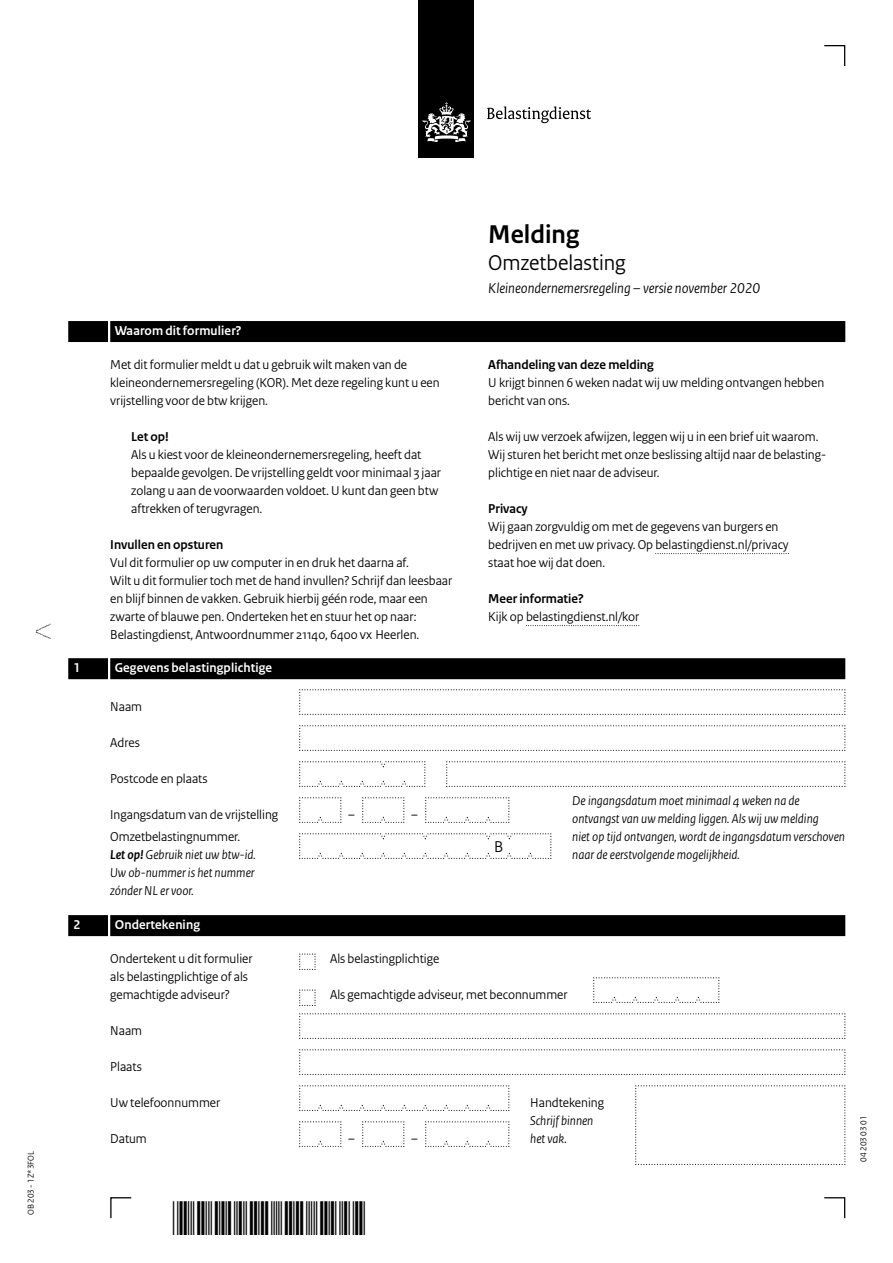
<style>
.page{position:relative;width:893px;height:1263px;background:#fff}
.page>*{position:absolute;margin:0;border:0;box-sizing:border-box;transform-origin:0 0}
.t1{font:45px "Symbol";color:#000;scale:.67 1}
.Documentnaam{font:700 27px "Rijksoverheid Sans Heading";color:#000}
.Belastingsoort{font:22.5px "Rijksoverheid Sans Heading";color:#000}
.Veld{font:16.5px "Rijksoverheid Sans Heading";color:#000}
.Onderwerp{font:italic 15px "Rijksoverheid Sans Heading";color:#000}
.Gebruiksaanwijzing{font:13.5px/18px "Rijksoverheid Sans Heading";color:#000}
.Vraag_geen_inspring{font:italic 13.5px/18px "Rijksoverheid Sans Heading";color:#000}
.Vraag{font:13.5px/18px "Rijksoverheid Sans Heading";color:#000}
.Vraag-2{font:italic 13.5px/18px "Rijksoverheid Sans Heading";color:#000}
.Vraag_geen_inspring-2{font:13.5px "Rijksoverheid Sans Heading";color:#000}
.Tussenkop{font:700 13.5px "Rijksoverheid Sans Heading";color:#000}
.KOP_B_Nummer{font:700 13.5px "Rijksoverheid Sans Heading";letter-spacing:.01em;color:#fff}
.KOP_D_Nummer{font:700 13.5px "Rijksoverheid Sans Heading";letter-spacing:.01em;color:#fff}
.Gebruiksaanwijzing-2{font:700 13.5px "Rijksoverheid Sans Heading";color:#000}
.t2{font:9px "Rijksoverheid Sans Heading";color:#000}
.s1{font-style:normal}
.s2{font-weight:700}
</style>
<div class="page">
<svg style="left:824px;top:1197px;width:22px;height:22px"></svg>
<svg style="left:110px;top:1197px;width:22px;height:22px"></svg>
<svg style="left:824px;top:45px;width:22px;height:21px"></svg>
<svg style="left:36px;top:624px;width:15px;height:15px"></svg>
<div style="left:110px;top:321px;width:735px;height:21px;background:#000"></div>
<div style="left:68px;top:321px;width:40px;height:21px;background:#000"></div>
<svg style="left:655px;top:553px;width:134px;height:1px"></svg>
<svg style="left:526px;top:625px;width:113px;height:1px"></svg>
<div style="left:110px;top:658px;width:735px;height:21px;background:#000"></div>
<div style="left:68px;top:658px;width:40px;height:21px;background:#000"></div>
<div style="left:110px;top:915px;width:735px;height:21px;background:#000"></div>
<div style="left:68px;top:915px;width:40px;height:21px;background:#000"></div>
<svg style="left:299px;top:953px;width:17px;height:17px"></svg>
<svg style="left:299px;top:989px;width:17px;height:17px"></svg>
<svg style="left:299px;top:833px;width:253px;height:26px"></svg>
<svg style="left:299px;top:1085px;width:211px;height:26px"></svg>
<svg style="left:299px;top:1013px;width:547px;height:26px"></svg>
<svg style="left:299px;top:1049px;width:547px;height:26px"></svg>
<svg style="left:635px;top:1085px;width:211px;height:80px"></svg>
<svg style="left:299px;top:1121px;width:43px;height:26px"></svg>
<svg style="left:299px;top:797px;width:43px;height:26px"></svg>
<svg style="left:362px;top:1121px;width:43px;height:26px"></svg>
<svg style="left:362px;top:797px;width:43px;height:26px"></svg>
<svg style="left:425px;top:1121px;width:85px;height:26px"></svg>
<svg style="left:425px;top:797px;width:85px;height:26px"></svg>
<svg style="left:299px;top:725px;width:547px;height:26px"></svg>
<svg style="left:299px;top:689px;width:547px;height:26px"></svg>
<svg style="left:299px;top:761px;width:127px;height:26px"></svg>
<svg style="left:593px;top:977px;width:127px;height:26px"></svg>
<svg style="left:446px;top:761px;width:400px;height:26px"></svg>
<div style="left:419px;top:0;width:55px;height:158px;background:#000"></div>
<svg style="left:423px;top:102px;width:47px;height:40px"></svg>
<svg style="left:487px;top:106px;width:104px;height:17px"></svg>
<p class="t2" style="left:26px;top:1215px;width:66px;rotate:-90deg">OB 203 - 1Z*3FOL</p>
<h2 class="KOP_B_Nummer" style="left:115px;top:323px;width:128px">Waarom dit formulier?</h2>
<p class="Gebruiksaanwijzing" style="left:110px;top:356px;width:331px">Met dit formulier meldt u dat u gebruik wilt maken van de kleineondernemersregeling (KOR). Met deze regeling kunt u een vrijstelling voor de btw krijgen.</p>
<h3 class="Tussenkop" style="left:131px;top:429px;width:39px">Let op!</h3>
<p class="Gebruiksaanwijzing" style="left:131px;top:446px;width:311px">Als u kiest voor de kleineondernemersregeling, heeft dat bepaalde gevolgen. De vrijstelling geldt voor minimaal 3 jaar zolang u aan de voorwaarden voldoet. U kunt dan geen btw aftrekken of terugvragen.</p>
<h3 class="Tussenkop" style="left:110px;top:537px;width:115px">Invullen en opsturen</h3>
<p class="Gebruiksaanwijzing" style="left:110px;top:554px;width:344px">Vul dit formulier op uw computer in en druk het daarna af.<br>Wilt u dit formulier toch met de hand invullen? Schrijf dan leesbaar en blijf binnen de vakken. Gebruik hierbij géén rode, maar een zwarte of blauwe pen. Onderteken het en stuur het op naar:</p>
<p class="Gebruiksaanwijzing" style="left:110px;top:626px;width:311px">Belastingdienst, Antwoordnummer 21140, 6400 VX Heerlen.</p>
<h2 class="KOP_D_Nummer" style="left:74px;top:660px;width:8px">1</h2>
<h2 class="KOP_D_Nummer" style="left:115px;top:660px;width:159px">Gegevens belastingplichtige</h2>
<p class="Vraag" style="left:110px;top:698px;width:33px">Naam</p>
<p class="Vraag" style="left:110px;top:734px;width:31px">Adres</p>
<p class="Vraag" style="left:110px;top:770px;width:99px">Postcode en plaats</p>
<p class="Vraag" style="left:110px;top:806px;width:169px">Ingangsdatum van de vrijstelling</p>
<p class="Vraag-2" style="left:110px;top:828px;width:147px"><span class="s1">Omzetbelastingnummer.<br></span><span class="s2">Let op!</span> Gebruik niet uw btw-id.<br>Uw ob-nummer is het nummer zónder NL er voor.</p>
<h2 class="KOP_B_Nummer" style="left:74px;top:917px;width:8px">2</h2>
<h2 class="KOP_B_Nummer" style="left:115px;top:917px;width:87px">Ondertekening</h2>
<p class="Gebruiksaanwijzing" style="left:348px;top:806px;width:8px">–</p>
<p class="Gebruiksaanwijzing" style="left:411px;top:806px;width:8px">–</p>
<h1 class="Documentnaam" style="left:488px;top:219px;width:92px">Melding</h1>
<h1 class="Belastingsoort" style="left:488px;top:250px;width:139px">Omzetbelasting</h1>
<p class="Onderwerp" style="left:488px;top:279px;width:273px">Kleineondernemersregeling – versie november 2020</p>
<p class="Gebruiksaanwijzing-2" style="left:488px;top:357px;width:167px">Afhandeling van deze melding</p>
<p class="Gebruiksaanwijzing" style="left:488px;top:374px;width:337px">U krijgt binnen 6 weken nadat wij uw melding ontvangen hebben bericht van ons.</p>
<p class="Gebruiksaanwijzing" style="left:488px;top:428px;width:338px">Als wij uw verzoek afwijzen, leggen wij u in een brief uit waarom.<br>Wij sturen het bericht met onze beslissing altijd naar de belasting&shy;plichtige en niet naar de adviseur.</p>
<h3 class="Tussenkop" style="left:488px;top:501px;width:41px">Privacy</h3>
<p class="Gebruiksaanwijzing" style="left:488px;top:518px;width:302px">Wij gaan zorgvuldig om met de gegevens van burgers en bedrijven en met uw privacy. Op belastingdienst.nl/privacy staat hoe wij dat doen.</p>
<h3 class="Tussenkop" style="left:488px;top:591px;width:97px">Meer informatie?</h3>
<p class="Gebruiksaanwijzing" style="left:488px;top:608px;width:152px">Kijk op belastingdienst.nl/kor</p>
<p class="Veld" style="left:494px;top:837px;width:11px">B</p>
<p class="Vraag_geen_inspring" style="left:572px;top:792px;width:274px">De ingangsdatum moet minimaal 4 weken na de ontvangst van uw melding liggen. Als wij uw melding<br>niet op tijd ontvangen, wordt de ingangsdatum verschoven naar de eerstvolgende mogelijkheid.</p>
<p class="Vraag" style="left:110px;top:950px;width:144px">Ondertekent u dit formulier als belastingplichtige of als gemachtigde adviseur?</p>
<p class="Vraag" style="left:110px;top:1022px;width:33px">Naam</p>
<p class="Vraag" style="left:110px;top:1058px;width:33px">Plaats</p>
<p class="Vraag" style="left:110px;top:1094px;width:111px">Uw telefoonnummer</p>
<p class="Vraag" style="left:110px;top:1130px;width:38px">Datum</p>
<p class="Vraag_geen_inspring-2" style="left:330px;top:951px;width:111px">Als belastingplichtige</p>
<p class="Vraag_geen_inspring-2" style="left:330px;top:987px;width:239px">Als gemachtigde adviseur, met beconnummer</p>
<p class="Gebruiksaanwijzing" style="left:348px;top:1130px;width:8px">–</p>
<p class="Gebruiksaanwijzing" style="left:411px;top:1130px;width:8px">–</p>
<p class="Vraag_geen_inspring-2" style="left:530px;top:1095px;width:75px">Handtekening</p>
<p class="Vraag_geen_inspring" style="left:530px;top:1112px;width:65px">Schrijf binnen het vak<span class="s1">.</span></p>
<p class="t2" style="left:858px;top:1161px;width:47px;rotate:-90deg">04 203 03 01</p>
<h1 class="t1" style="left:208px;top:1193px;width:158px">✔ ✓✓</h1>
</div>
